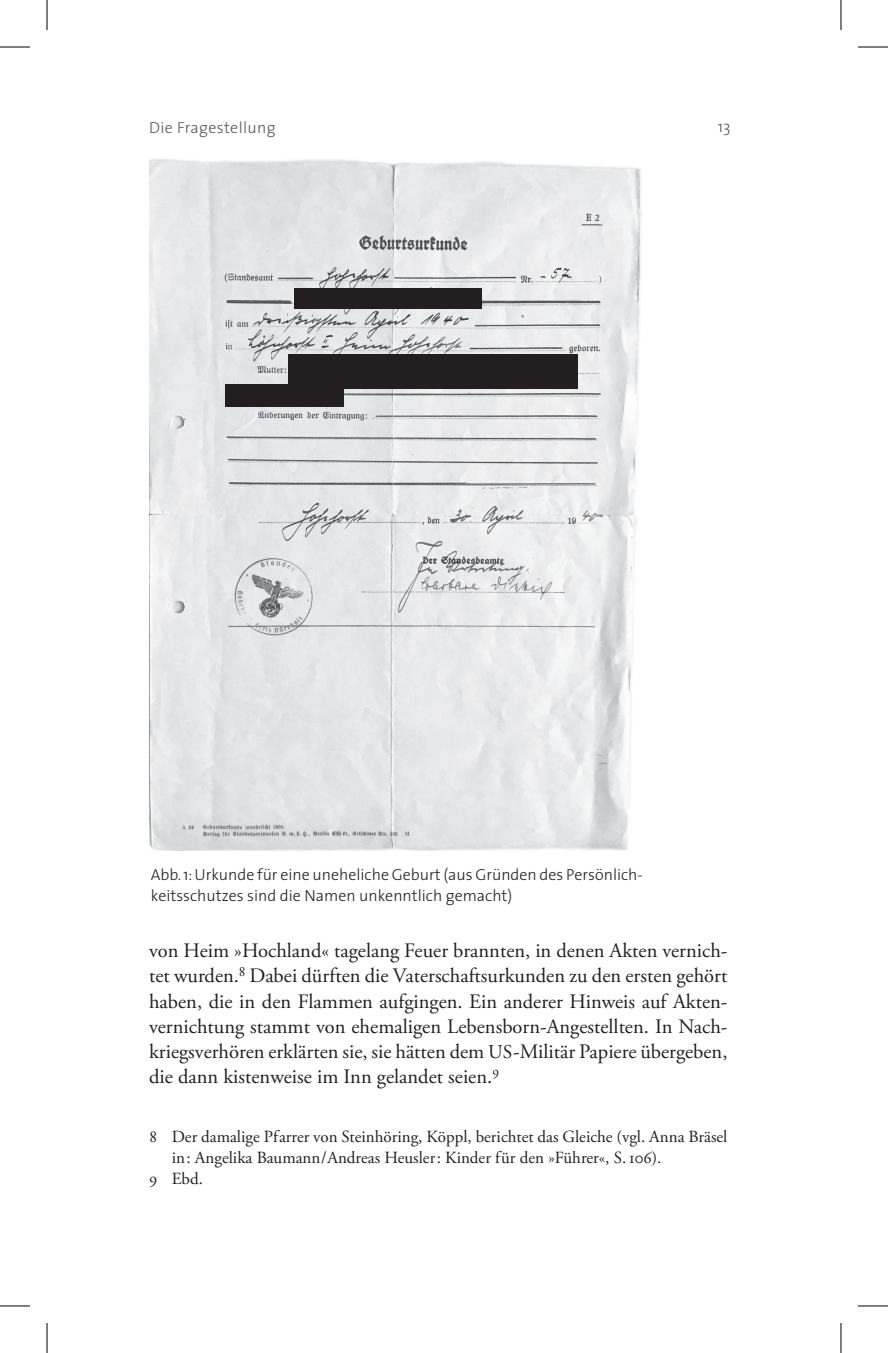
<style>
.page{position:relative;width:888px;height:1353px;background:#fff}
.page>*{position:absolute;margin:0;border:0;box-sizing:border-box;transform-origin:0 0}
.t1{font:20.4px/25.2px "Adobe Garamond Pro Wallstein";color:#231f20;text-align:justify}
.t2{font:17px "Adobe Garamond Pro Wallstein";color:#231f20}
.t3{font:300 16px/21.2px "The Sans";color:#231f20}
.t4{font:300 16px "The Sans";letter-spacing:.02em;color:#57585a}
.s1{font-size:19.4px}
</style>
<div class="page">
<img style="left:149px;top:159px;width:493px;height:691px">
<div style="left:294px;top:288px;width:187px;height:21px;background:#231f20"></div>
<div style="left:289px;top:354px;width:289px;height:35px;background:#231f20"></div>
<div style="left:225px;top:384px;width:118px;height:23px;background:#231f20"></div>
<hr style="left:0;top:47px;width:30px;height:1px;background:#000">
<hr style="left:858px;top:47px;width:30px;height:1px;background:#000">
<hr style="left:0;top:1305px;width:30px;height:1px;background:#000">
<hr style="left:858px;top:1305px;width:30px;height:1px;background:#000">
<hr style="left:47px;top:0;width:1px;height:30px;background:#000">
<hr style="left:47px;top:1323px;width:1px;height:30px;background:#000">
<hr style="left:840px;top:0;width:1px;height:30px;background:#000">
<hr style="left:840px;top:1323px;width:1px;height:30px;background:#000">
<p class="t4" style="left:149px;top:114px;width:128px">Die Fragestellung</p>
<p class="t4" style="left:718px;top:113px;width:14px">13</p>
<p class="t3" style="left:151px;top:863px;width:493px">Abb.1: Urkunde für eine uneheliche Geburt (aus Gründen des Persönlich&shy;keitsschutzes sind die Namen unkenntlich gemacht)</p>
<p class="t1" style="left:149px;top:939px;width:580px">von Heim »Hochland« tagelang Feuer brannten, in denen Akten vernich&shy;tet wurden.<sup>8</sup> Dabei dürften die Vaterschaftsurkunden zu den ersten gehört haben, die in den Flammen aufgingen. Ein anderer Hinweis auf Akten&shy;vernichtung stammt von ehemaligen Lebensborn-Angestellten. In Nach&shy;kriegsverhören erklärten sie, sie hätten dem <span class="s1">US</span>-Militär Papiere übergeben, die dann kistenweise im Inn gelandet seien.<sup>9</sup></p>
<p class="t2" style="left:149px;top:1126px;width:580px">8 Der damalige Pfarrer von Steinhöring, Köppl, berichtet das Gleiche (vgl. Anna Bräsel</p>
<p class="t2" style="left:172px;top:1147px;width:491px">in: Angelika Baumann/Andreas Heusler: Kinder für den »Führer«, S. 106).</p>
<p class="t2" style="left:149px;top:1168px;width:55px">9 Ebd.</p>
</div>
